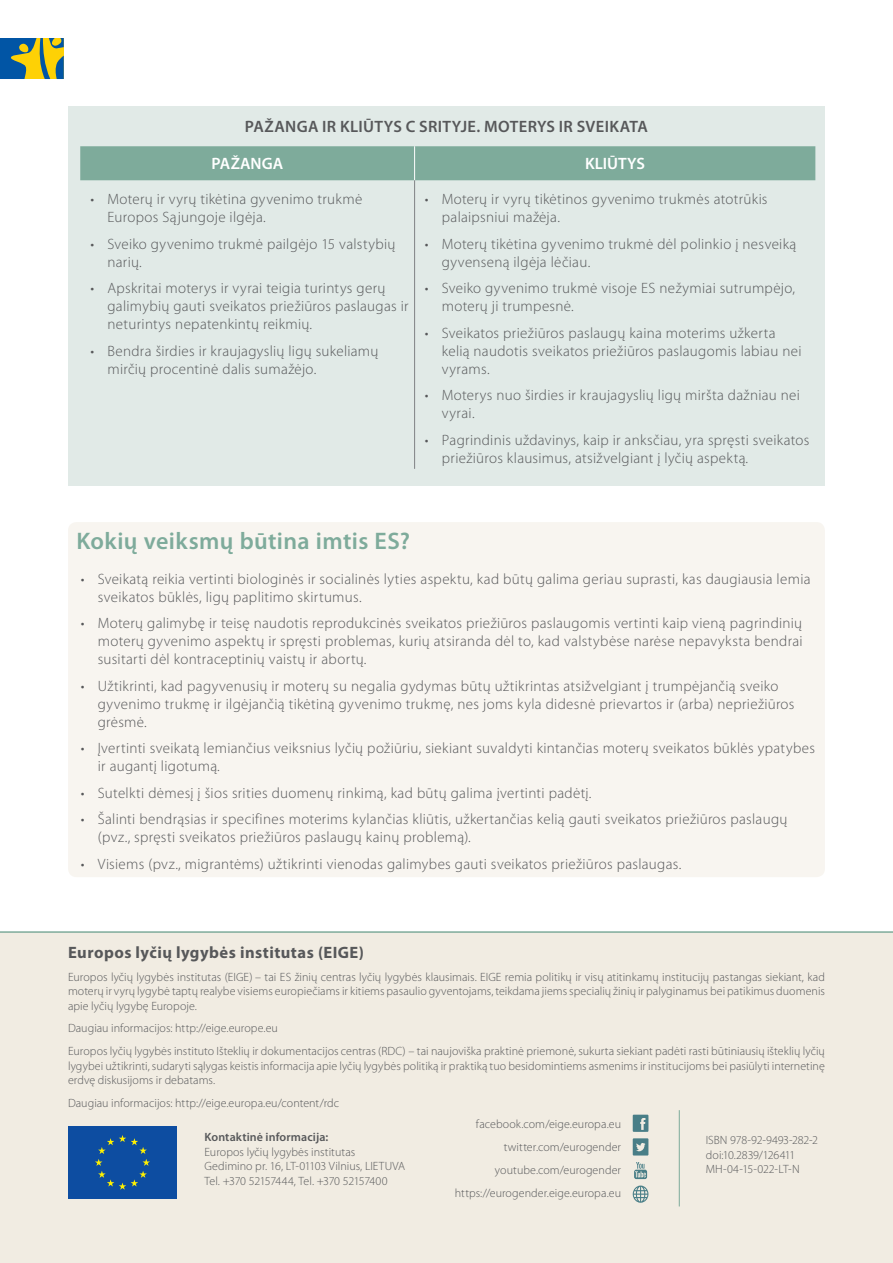
<style>
.page{position:relative;width:893px;height:1263px;background:#fff}
.page>*{position:absolute;margin:0;border:0;box-sizing:border-box;transform-origin:0 0}
.Title_1{font:600 24px "Myriad Pro";letter-spacing:.015em;color:#7eab9b}
.Fig_Table_title{font:600 16.5px "Myriad Pro";letter-spacing:.02em;color:#57585a}
.End{font:700 16.5px "Myriad Pro";letter-spacing:.025em;color:#57585a}
.Table_Title{font:600 16.5px "Myriad Pro";color:#fff}
.t1{font:300 15px/18px "Myriad Pro";letter-spacing:.02em;color:#57585a}
.End_02{font:300 12px/14.4px "Myriad Pro";letter-spacing:.005em;color:#57585a;text-align:justify}
.End_03{font:300 12px/14.4px "Myriad Pro";color:#57585a}
.End_04{font:300 12px "Myriad Pro";letter-spacing:.005em;color:#57585a}
.End_03-2{font:600 12px "Myriad Pro";letter-spacing:.01em;color:#57585a}
</style>
<div class="page">
<svg style="left:0;top:38px;width:64px;height:41px;background:#768e5a"></svg>
<div style="left:68px;top:522px;width:757px;height:355px;background:#f8f5f0;border-radius:9px"></div>
<div style="left:68px;top:106px;width:757px;height:380px;background:#e1eae7"></div>
<div style="left:80px;top:146px;width:735px;height:34px;background:#7eab9b"></div>
<hr style="left:414px;top:146px;width:1px;height:34px;background:#fff">
<hr style="left:414px;top:180px;width:1px;height:289px;background:#808285">
<div style="left:0;top:931px;width:893px;height:332px;background:#f1ece2"></div>
<div style="left:68px;top:1126px;width:109px;height:73px;background:#0d4da1"></div>
<svg style="left:95px;top:1135px;width:55px;height:55px"></svg>
<svg style="left:633px;top:1138px;width:15px;height:17px"></svg>
<svg style="left:633px;top:1115px;width:15px;height:17px"></svg>
<svg style="left:634px;top:1162px;width:13px;height:17px"></svg>
<svg style="left:633px;top:1185px;width:15px;height:18px"></svg>
<hr style="left:679px;top:1110px;width:1px;height:96px;background:#7eab9b">
<p class="Fig_Table_title" style="left:245px;top:118px;width:405px">PAŽANGA IR KLIŪTYS C SRITYJE. MOTERYS IR SVEIKATA</p>
<p class="Table_Title" style="left:212px;top:155px;width:73px">PAŽANGA</p>
<p class="Table_Title" style="left:585px;top:155px;width:61px">KLIŪTYS</p>
<p class="t1" style="left:108px;top:191px;width:256px;text-indent:-17px">• Moterų ir vyrų tikėtina gyvenimo trukmė<br>Europos Sąjungoje ilgėja.</p>
<p class="t1" style="left:108px;top:235px;width:289px;text-indent:-17px">• Sveiko gyvenimo trukmė pailgėjo 15 valstybių narių.</p>
<p class="t1" style="left:108px;top:280px;width:303px;text-indent:-17px">• Apskritai moterys ir vyrai teigia turintys gerų galimybių gauti sveikatos priežiūros paslaugas ir neturintys nepatenkintų reikmių.</p>
<p class="t1" style="left:108px;top:342px;width:272px;text-indent:-17px">• Bendra širdies ir kraujagyslių ligų sukeliamų mirčių procentinė dalis sumažėjo.</p>
<p class="t1" style="left:442px;top:191px;width:327px;text-indent:-17px">• Moterų ir vyrų tikėtinos gyvenimo trukmės atotrūkis palaipsniui mažėja.</p>
<p class="t1" style="left:442px;top:235px;width:356px;text-indent:-17px">• Moterų tikėtina gyvenimo trukmė dėl polinkio į nesveiką gyvenseną ilgėja lėčiau.</p>
<p class="t1" style="left:442px;top:280px;width:355px;text-indent:-17px">• Sveiko gyvenimo trukmė visoje ES nežymiai sutrumpėjo, moterų ji trumpesnė.</p>
<p class="t1" style="left:442px;top:324px;width:361px;text-indent:-17px">• Sveikatos priežiūros paslaugų kaina moterims užkerta kelią naudotis sveikatos priežiūros paslaugomis labiau nei vyrams.</p>
<p class="t1" style="left:442px;top:387px;width:360px;text-indent:-17px">• Moterys nuo širdies ir kraujagyslių ligų miršta dažniau nei vyrai.</p>
<p class="t1" style="left:442px;top:431px;width:369px;text-indent:-17px">• Pagrindinis uždavinys, kaip ir anksčiau, yra spręsti sveikatos priežiūros klausimus, atsižvelgiant į lyčių aspektą.</p>
<p class="Title_1" style="left:77px;top:527px;width:335px">Kokių veiksmų būtina imtis ES?</p>
<p class="t1" style="left:98px;top:570px;width:714px;text-indent:-17px">• Sveikatą reikia vertinti biologinės ir socialinės lyties aspektu, kad būtų galima geriau suprasti, kas daugiausia lemia sveikatos būklės, ligų paplitimo skirtumus.</p>
<p class="t1" style="left:98px;top:614px;width:706px;text-align:justify;text-indent:-17px">• Moterų galimybę ir teisę naudotis reprodukcinės sveikatos priežiūros paslaugomis vertinti kaip vieną pagrindinių moterų gyvenimo aspektų ir spręsti problemas, kurių atsiranda dėl to, kad valstybėse narėse nepavyksta bendrai susitarti dėl kontraceptinių vaistų ir abortų.</p>
<p class="t1" style="left:98px;top:677px;width:698px;text-indent:-17px">• Užtikrinti, kad pagyvenusių ir moterų su negalia gydymas būtų užtikrintas atsižvelgiant į trumpėjančią sveiko gyvenimo trukmę ir ilgėjančią tikėtiną gyvenimo trukmę, nes joms kyla didesnė prievartos ir (arba) nepriežiūros grėsmė.</p>
<p class="t1" style="left:98px;top:739px;width:719px;text-indent:-17px">• Įvertinti sveikatą lemiančius veiksnius lyčių požiūriu, siekiant suvaldyti kintančias moterų sveikatos būklės ypatybes ir augantį ligotumą.</p>
<p class="t1" style="left:81px;top:784px;width:512px">• Sutelkti dėmesį į šios srities duomenų rinkimą, kad būtų galima įvertinti padėtį.</p>
<p class="t1" style="left:98px;top:810px;width:691px;text-indent:-17px">• Šalinti bendrąsias ir specifines moterims kylančias kliūtis, užkertančias kelią gauti sveikatos priežiūros paslaugų (pvz., spręsti sveikatos priežiūros paslaugų kainų problemą).</p>
<p class="t1" style="left:81px;top:855px;width:602px">• Visiems (pvz., migrantėms) užtikrinti vienodas galimybes gauti sveikatos priežiūros paslaugas.</p>
<p class="End" style="left:68px;top:943px;width:297px">Europos lyčių lygybės institutas (EIGE)</p>
<p class="End_02" style="left:68px;top:970px;width:758px">Europos lyčių lygybės institutas (EIGE) – tai ES žinių centras lyčių lygybės klausimais. EIGE remia politikų ir visų atitinkamų institucijų pastangas siekiant, kad moterų ir vyrų lygybė taptų realybe visiems europiečiams ir kitiems pasaulio gyventojams, teikdama jiems specialių žinių ir palyginamus bei patikimus duomenis apie lyčių lygybę Europoje.</p>
<p class="End_02" style="left:68px;top:1021px;width:211px">Daugiau informacijos: http://eige.europe.eu</p>
<p class="End_02" style="left:68px;top:1044px;width:758px">Europos lyčių lygybės instituto Išteklių ir dokumentacijos centras (RDC) – tai naujoviška praktinė priemonė, sukurta siekiant padėti rasti būtiniausių išteklių lyčių lygybei užtikrinti, sudaryti sąlygas keistis informacija apie lyčių lygybės politiką ir praktiką tuo besidomintiems asmenims ir institucijoms bei pasiūlyti internetinę erdvę diskusijoms ir debatams.</p>
<p class="End_02" style="left:68px;top:1096px;width:273px">Daugiau informacijos: http://eige.europa.eu/content/rdc</p>
<p class="End_04" style="left:476px;top:1118px;width:147px">facebook.com/eige.europa.eu</p>
<p class="End_04" style="left:504px;top:1141px;width:119px">twitter.com/eurogender</p>
<p class="End_04" style="left:495px;top:1164px;width:128px">youtube.com/eurogender</p>
<p class="End_04" style="left:455px;top:1186px;width:168px">https://eurogender.eige.europa.eu</p>
<p class="End_03-2" style="left:205px;top:1131px;width:125px">Kontaktinė informacija:</p>
<p class="End_03" style="left:205px;top:1145px;width:202px">Europos lyčių lygybės institutas<br>Gedimino pr. 16, LT-01103 Vilnius, LIETUVA<br>Tel. +370 52157444, Tel. +370 52157400</p>
<p class="End_03" style="left:706px;top:1133px;width:114px">ISBN 978-92-9493-282-2</p>
<p class="End_03" style="left:706px;top:1147px;width:95px">doi:10.2839/126411<br>MH-04-15-022-LT-N</p>
</div>
